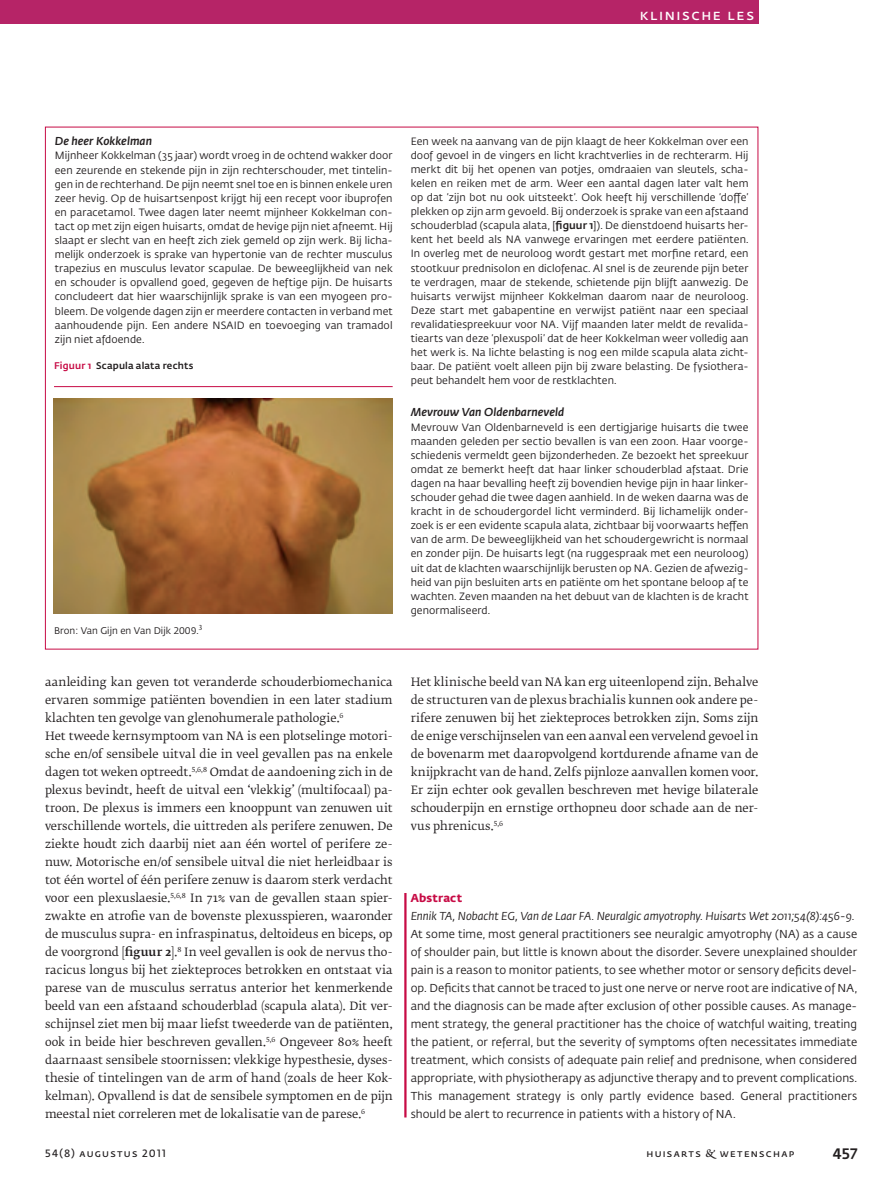
<style>
.page{position:relative;width:893px;height:1191px;background:#fff}
.page>*{position:absolute;margin:0;border:0;box-sizing:border-box;transform-origin:0 0}
.t1{font:600 15px "Fedra Sans Pro";letter-spacing:.1em;color:#fff}
.t2{font:500 15px "Fedra Sans Pro";color:#231f20}
.t3{font:11.4px/18px "Fedra Serif B Pro";letter-spacing:.005em;color:#231f20;text-align:justify}
.t4{font:11.4px/18px "Fedra Sans Pro";letter-spacing:.005em;color:#231f20}
.t5{font:italic 11.4px "Fedra Sans Pro";letter-spacing:-.005em;color:#231f20}
.t6{font:italic 500 11.4px "Fedra Sans Pro";letter-spacing:.005em;color:#231f20}
.t7{font:700 11.4px "Fedra Sans Pro";color:#c70b45}
.t8{font:10.5px/14.1px "Fedra Sans Pro";letter-spacing:.01em;color:#231f20;text-align:justify}
.t9{font:600 10.5px "Fedra Sans Pro";letter-spacing:.12em;color:#231f20}
.t10{font:9.6px "Fedra Sans Pro";color:#231f20}
.t11{font:500 9.6px "Fedra Sans Pro";letter-spacing:.02em;color:#231f20}
.s1{color:#c70b45}
.s2{font-weight:500}
.s3{font-family:"Fedra Serif B Pro Demi";font-weight:400}
</style>
<div class="page">
<div style="left:0;top:0;width:758px;height:24px;background:#b62467"></div>
<hr style="left:404px;top:893px;width:2px;height:224px;background:#c70b45">
<hr style="left:54px;top:386px;width:338px;height:1px;background:#c70b45">
<img style="left:53px;top:399px;width:340px;height:215px">
<h1 class="t1" style="left:639px;top:4px;width:116px">klinische les</h1>
<p class="t6" style="left:55px;top:133px;width:99px">De heer Kokkelman</p>
<p class="t8" style="left:55px;top:148px;width:339px">Mijnheer Kokkelman (35 jaar) wordt vroeg in de ochtend wakker door een zeurende en stekende pijn in zijn rechterschouder, met tintelin&shy;gen in de rechterhand. De pijn neemt snel toe en is binnen enkele uren zeer hevig. Op de huisartsenpost krijgt hij een recept voor ibuprofen en paracetamol. Twee dagen later neemt mijnheer Kokkelman con&shy;tact op met zijn eigen huisarts, omdat de hevige pijn niet afneemt. Hij slaapt er slecht van en heeft zich ziek gemeld op zijn werk. Bij licha&shy;melijk onderzoek is sprake van hypertonie van de rechter musculus trapezius en musculus levator scapulae. De beweeglijkheid van nek en schouder is opvallend goed, gegeven de heftige pijn. De huisarts concludeert dat hier waarschijnlijk sprake is van een myogeen pro&shy;bleem. De volgende dagen zijn er meerdere contacten in verband met aanhoudende pijn. Een andere NSAID en toevoeging van tramadol zijn niet afdoende.</p>
<p class="t11" style="left:54px;top:359px;width:141px"><span class="s1">Figuur 1</span> Scapula alata rechts</p>
<p class="t10" style="left:54px;top:624px;width:150px">Bron: Van Gijn en Van Dijk 2009.<sup>3</sup></p>
<p class="t3" style="left:45px;top:673px;width:349px;text-align:left">aanleiding kan geven tot veranderde schouderbiomechanica ervaren sommige patiënten bovendien in een later stadium klachten ten gevolge van glenohumerale pathologie.<sup>6<br></sup>Het tweede kernsymptoom van NA is een plotselinge motori&shy;sche en/of sensibele uitval die in veel gevallen pas na enkele dagen tot weken optreedt.<sup>5,6,8</sup> Omdat de aandoening zich in de plexus bevindt, heeft de uitval een ‘vlekkig’ (multifocaal) pa&shy;troon. De plexus is immers een knooppunt van zenuwen uit verschillende wortels, die uittreden als perifere zenuwen. De ziekte houdt zich daarbij niet aan één wortel of perifere ze&shy;nuw. Motorische en/of sensibele uitval die niet herleidbaar is tot één wortel of één perifere zenuw is daarom sterk verdacht voor een plexuslaesie.<sup>5,6,8</sup> In 71% van de gevallen staan spier&shy;zwakte en atrofie van de bovenste plexusspieren, waaronder de musculus supra- en infraspinatus, deltoideus en biceps, op de voorgrond [<span class="s2">figuur 2</span>].<sup>8</sup> In veel gevallen is ook de nervus tho&shy;racicus longus bij het ziekteproces betrokken en ontstaat via parese van de musculus serratus anterior het kenmerkende beeld van een afstaand schouderblad (scapula alata). Dit ver&shy;schijnsel ziet men bij maar liefst tweederde van de patiënten, ook in beide hier beschreven gevallen.<sup>5,6</sup> Ongeveer 80% heeft daarnaast sensibele stoornissen: vlekkige hypesthesie, dyses&shy;thesie of tintelingen van de arm of hand (zoals de heer Kok&shy;kelman). Opvallend is dat de sensibele symptomen en de pijn meestal niet correleren met de lokalisatie van de parese.<sup>6</sup></p>
<p class="t8" style="left:410px;top:134px;width:339px">Een week na aanvang van de pijn klaagt de heer Kokkelman over een doof gevoel in de vingers en licht krachtverlies in de rechterarm. Hij merkt dit bij het openen van potjes, omdraaien van sleutels, scha&shy;kelen en reiken met de arm. Weer een aantal dagen later valt hem op dat ‘zijn bot nu ook uitsteekt’. Ook heeft hij verschillende ‘doffe’ plekken op zijn arm gevoeld. Bij onderzoek is sprake van een afstaand schouderblad (scapula alata, [<span class="s2">figuur 1</span>]). De dienstdoend huisarts her&shy;kent het beeld als NA vanwege ervaringen met eerdere patiënten.<br>In overleg met de neuroloog wordt gestart met morfine retard, een stootkuur prednisolon en diclofenac. Al snel is de zeurende pijn beter te verdragen, maar de stekende, schietende pijn blijft aanwezig. De huisarts verwijst mijnheer Kokkelman daarom naar de neuroloog.<br>Deze start met gabapentine en verwijst patiënt naar een speciaal revalidatiespreekuur voor NA. Vijf maanden later meldt de revalida&shy;tiearts van deze ‘plexuspoli’ dat de heer Kokkelman weer volledig aan het werk is. Na lichte belasting is nog een milde scapula alata zicht&shy;baar. De patiënt voelt alleen pijn bij zware belasting. De fysiothera&shy;peut behandelt hem voor de restklachten.</p>
<p class="t6" style="left:410px;top:404px;width:155px">Mevrouw Van Oldenbarneveld</p>
<p class="t8" style="left:410px;top:419px;width:339px">Mevrouw Van Oldenbarneveld is een dertigjarige huisarts die twee maanden geleden per sectio bevallen is van een zoon. Haar voorge&shy;schiedenis vermeldt geen bijzonderheden. Ze bezoekt het spreekuur omdat ze bemerkt heeft dat haar linker schouderblad afstaat. Drie dagen na haar bevalling heeft zij bovendien hevige pijn in haar linker&shy;schouder gehad die twee dagen aanhield. In de weken daarna was de kracht in de schoudergordel licht verminderd. Bij lichamelijk onder&shy;zoek is er een evidente scapula alata, zichtbaar bij voorwaarts heffen van de arm. De beweeglijkheid van het schoudergewricht is normaal en zonder pijn. De huisarts legt (na ruggespraak met een neuroloog) uit dat de klachten waarschijnlijk berusten op NA. Gezien de afwezig&shy;heid van pijn besluiten arts en patiënte om het spontane beloop af te wachten. Zeven maanden na het debuut van de klachten is de kracht genormaliseerd.</p>
<p class="t3" style="left:410px;top:673px;width:349px">Het klinische beeld van NA kan erg uiteenlopend zijn. Behalve de structuren van de plexus brachialis kunnen ook andere pe&shy;rifere zenuwen bij het ziekteproces betrokken zijn. Soms zijn de enige verschijnselen van een aanval een vervelend gevoel in de bovenarm met daaropvolgend kortdurende afname van de knijpkracht van de hand. Zelfs pijnloze aanvallen komen voor.<br>Er zijn echter ook gevallen beschreven met hevige bilaterale schouderpijn en ernstige orthopneu door schade aan de ner&shy;vus phrenicus.<sup>5,6</sup></p>
<p class="t7" style="left:410px;top:888px;width:53px">Abstract</p>
<p class="t5" style="left:410px;top:908px;width:445px">Ennik TA, Nobacht EG, Van de Laar FA. Neuralgic amyotrophy. Huisarts Wet 2011;54(8):456-9.</p>
<p class="t4" style="left:410px;top:924px;width:448px">At some time, most general practitioners see neuralgic amyotrophy (NA) as a cause of shoulder pain, but little is known about the disorder. Severe unexplained shoulder pain is a reason to monitor patients, to see whether motor or sensory deficits devel&shy;op. Deficits that cannot be traced to just one nerve or nerve root are indicative of NA, and the diagnosis can be made after exclusion of other possible causes. As manage&shy;ment strategy, the general practitioner has the choice of watchful waiting, treating the patient, or referral, but the severity of symptoms often necessitates immediate treatment, which consists of adequate pain relief and prednisone, when considered appropriate, with physiotherapy as adjunctive therapy and to prevent complications.<br>This management strategy is only partly evidence based. General practitioners should be alert to recurrence in patients with a history of NA.</p>
<p class="t9" style="left:45px;top:1146px;width:122px">54(8) augustus 2011</p>
<p class="t9" style="left:646px;top:1146px;width:149px">huisarts <span class="s3">&amp;</span> wetenschap</p>
<h1 class="t2" style="left:832px;top:1142px;width:26px">457</h1>
</div>
